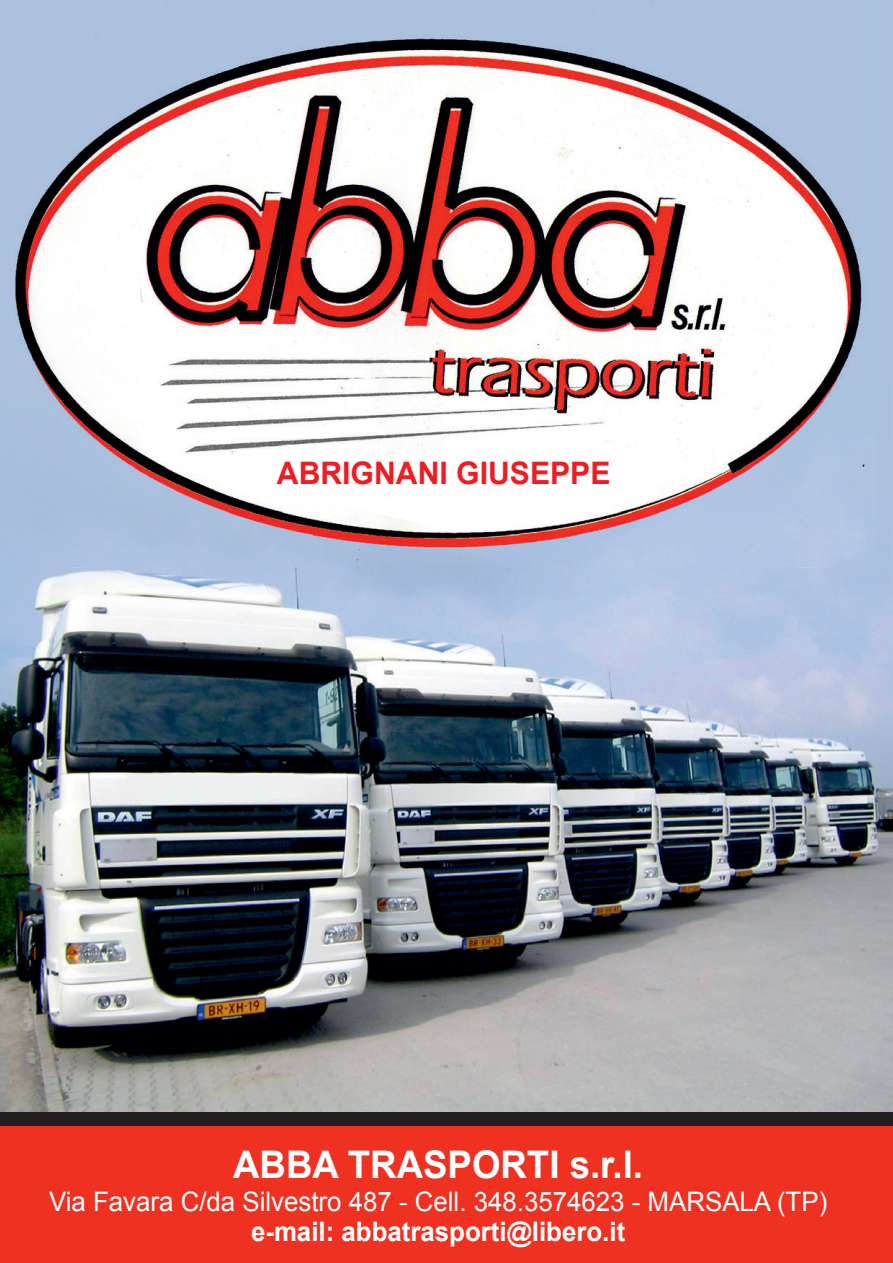
<style>
.page{position:relative;width:893px;height:1263px;background:#fff}
.page>*{position:absolute;margin:0;border:0;box-sizing:border-box;transform-origin:0 0}
.t1{font:700 38.1px "Arial";color:#fff;scale:.96 1}
.t2{font:700 31.05px "Arial";color:#ee1d23}
.t3{font:26.85px/30px "Arial";color:#fff;text-align:center;scale:.96 1}
.s1{font-weight:700}
</style>
<div class="page">
<img style="left:0;top:384px;width:893px;height:728px">
<img style="left:0;top:0;width:875px;height:567px">
<svg style="left:203px;top:448px;width:463px;height:79px"></svg>
<div style="left:0;top:1124px;width:893px;height:139px;background:#ef3122"></div>
<div style="left:0;top:1112px;width:893px;height:13px;background:#231f20"></div>
<svg style="left:125px;top:774px;width:180px;height:31px;background:#eaeced"></svg>
<svg style="left:409px;top:784px;width:117px;height:20px;background:#dee0e1"></svg>
<svg style="left:559px;top:789px;width:76px;height:16px"></svg>
<svg style="left:656px;top:794px;width:52px;height:12px"></svg>
<svg style="left:726px;top:796px;width:32px;height:8px"></svg>
<svg style="left:772px;top:797px;width:23px;height:6px"></svg>
<svg style="left:832px;top:795px;width:35px;height:9px"></svg>
<p class="t2" style="left:277px;top:452px;width:335px">ABRIGNANI GIUSEPPE</p>
<p class="t1" style="left:233px;top:1139px;width:428px">ABBA TRASPORTI s.r.l.</p>
<p class="t3" style="left:49px;top:1186px;width:812px">Via Favara C/da Silvestro 487 - Cell. 348.3574623 - MARSALA (TP) <span class="s1">e-mail: abbatrasporti@libero.it</span></p>
</div>
